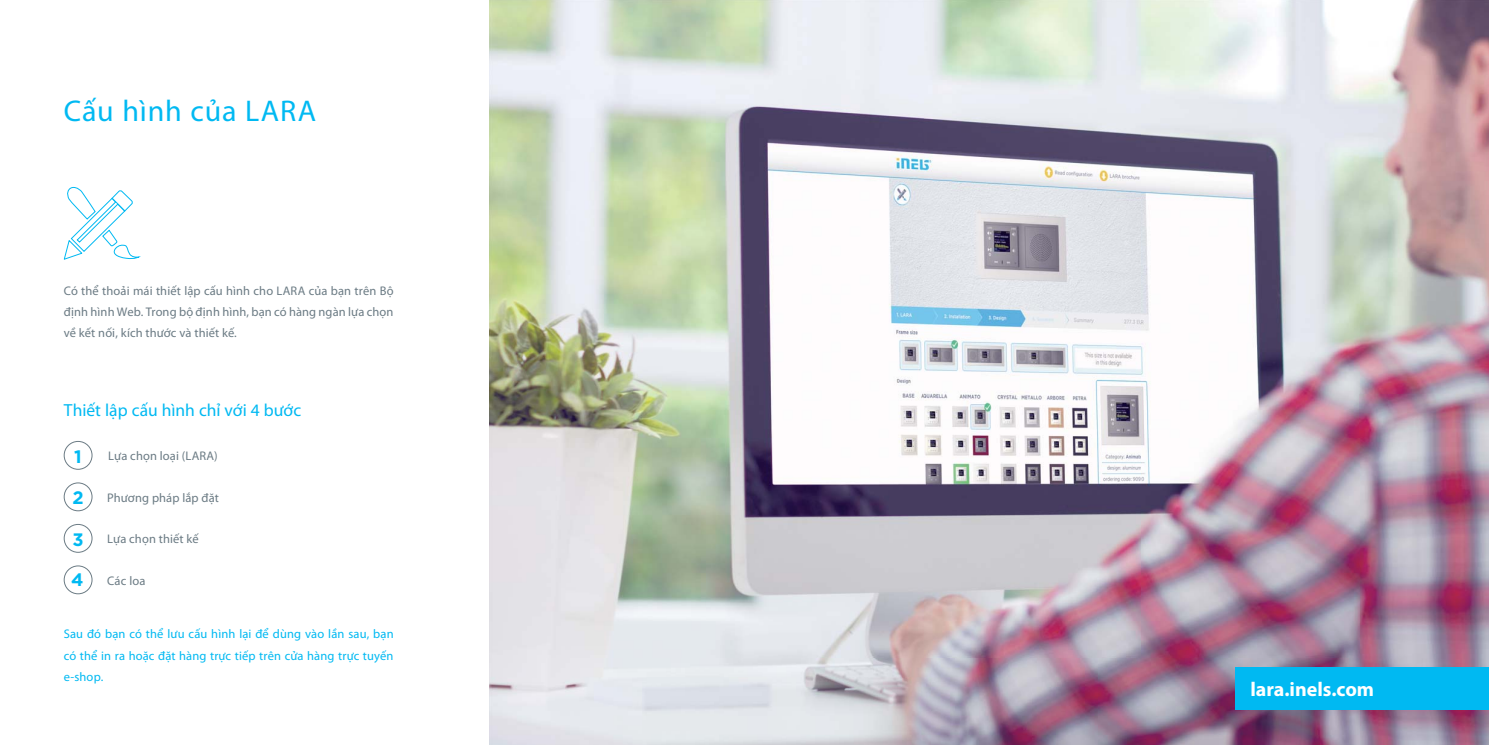
<style>
.page{position:relative;width:1489px;height:745px;background:#fff}
.page>*{position:absolute;margin:0;border:0;box-sizing:border-box;transform-origin:0 0}
.t1{font:30px "Myriad Pro";letter-spacing:.025em;color:#00b9f2}
.t2{font:700 20px "Myriad Pro";color:#fff}
.t3{font:700 18px "Gotham";color:#00b9f2}
.t4{font:17.5px "Myriad Pro";color:#00b9f2}
.t5{font:12.5px/21.2px "Myriad Pro";letter-spacing:.01em;color:#6b7b84;text-align:justify}
.t6{font:12.5px/21.2px "Myriad Pro";letter-spacing:.01em;color:#00b9f2;text-align:justify}
</style>
<div class="page">
<img style="left:489px;top:0;width:999px;height:744px">
<div style="left:1235px;top:666px;width:253px;height:43px;background:#00b9f2"></div>
<div style="left:64px;top:441px;width:28px;height:28px;border:1px solid #6b7b84;border-radius:50%"></div>
<div style="left:64px;top:482px;width:28px;height:29px;border:1px solid #6b7b84;border-radius:50%"></div>
<div style="left:64px;top:523px;width:28px;height:29px;border:1px solid #6b7b84;border-radius:50%"></div>
<div style="left:64px;top:565px;width:28px;height:28px;border:1px solid #6b7b84;border-radius:50%"></div>
<svg style="left:63px;top:186px;width:77px;height:74px"></svg>
<h1 class="t1" style="left:64px;top:99px;width:254px">Cấu hình của LARA</h1>
<p class="t5" style="left:64px;top:281px;width:331px">Có thể thoải mái thiết lập cấu hình cho LARA của bạn trên Bộ định hình Web. Trong bộ định hình, bạn có hàng ngàn lựa chọn về kết nối, kích thước và thiết kế.</p>
<h3 class="t4" style="left:64px;top:404px;width:239px">Thiết lập cấu hình chỉ với 4 bước</h3>
<h3 class="t3" style="left:74px;top:448px;width:9px">1</h3>
<p class="t5" style="left:108px;top:446px;width:111px">Lựa chọn loại (LARA)</p>
<h3 class="t3" style="left:72px;top:490px;width:13px">2</h3>
<p class="t5" style="left:107px;top:487px;width:113px">Phương pháp lắp đặt</p>
<h3 class="t3" style="left:72px;top:531px;width:13px">3</h3>
<p class="t5" style="left:107px;top:529px;width:93px">Lựa chọn thiết kế</p>
<h3 class="t3" style="left:71px;top:572px;width:14px">4</h3>
<p class="t5" style="left:107px;top:570px;width:40px">Các loa</p>
<p class="t6" style="left:64px;top:624px;width:331px">Sau đó bạn có thể lưu cấu hình lại để dùng vào lần sau, bạn có thể in ra hoặc đặt hàng trực tiếp trên cửa hàng trực tuyến e-shop.</p>
<h2 class="t2" style="left:1250px;top:681px;width:125px">lara.inels.com</h2>
</div>
